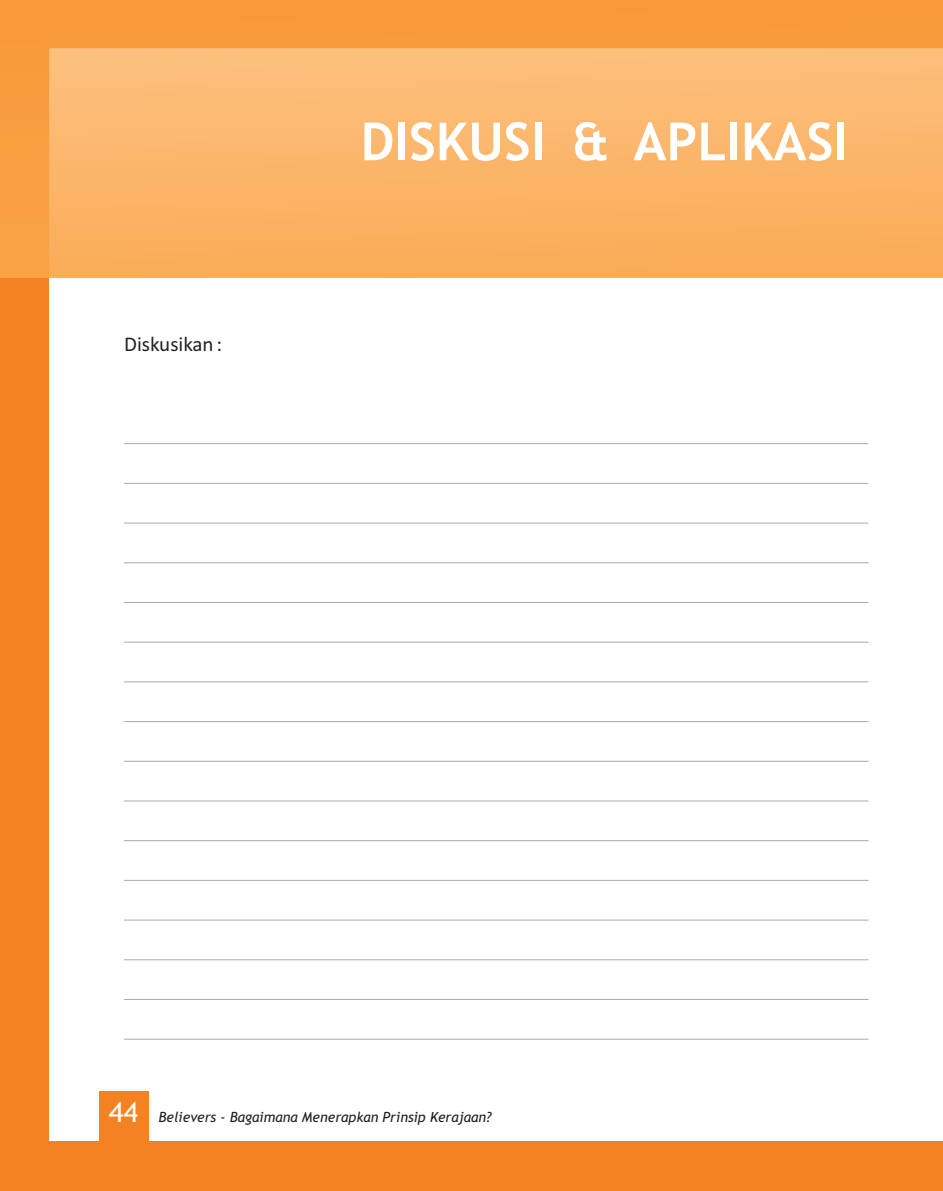
<style>
.page{position:relative;width:943px;height:1191px;background:#f58220}
.page>*{position:absolute;margin:0;border:0;box-sizing:border-box;transform-origin:0 0}
.t1{font:700 52.5px "Trebuchet MS";color:#fff}
.t2{font:28px "Trebuchet MS";color:#fff}
.t3{font:21px "Calibri";color:#231f20}
.t4{font:italic 14px "Trebuchet MS";color:#231f20}
</style>
<div class="page">
<div style="left:50px;top:50px;width:893px;height:1091px;background:#fff"></div>
<div style="left:99px;top:1091px;width:50px;height:100px;background:#f58220"></div>
<img style="left:0;top:0;width:943px;height:278px">
<hr style="left:124px;top:443px;width:744px;height:1px;background:#a8a9ad">
<hr style="left:124px;top:483px;width:744px;height:1px;background:#a8a9ad">
<hr style="left:124px;top:522px;width:744px;height:1px;background:#a8a9ad">
<hr style="left:124px;top:562px;width:744px;height:1px;background:#a8a9ad">
<hr style="left:124px;top:602px;width:744px;height:1px;background:#a8a9ad">
<hr style="left:124px;top:641px;width:744px;height:1px;background:#a8a9ad">
<hr style="left:124px;top:681px;width:744px;height:1px;background:#a8a9ad">
<hr style="left:124px;top:721px;width:744px;height:1px;background:#a8a9ad">
<hr style="left:124px;top:761px;width:744px;height:1px;background:#a8a9ad">
<hr style="left:124px;top:800px;width:744px;height:1px;background:#a8a9ad">
<hr style="left:124px;top:840px;width:744px;height:1px;background:#a8a9ad">
<hr style="left:124px;top:880px;width:744px;height:1px;background:#a8a9ad">
<hr style="left:124px;top:919px;width:744px;height:1px;background:#a8a9ad">
<hr style="left:124px;top:959px;width:744px;height:1px;background:#a8a9ad">
<hr style="left:124px;top:999px;width:744px;height:1px;background:#a8a9ad">
<hr style="left:124px;top:1038px;width:744px;height:1px;background:#a8a9ad">
<h3 class="t3" style="left:124px;top:335px;width:100px">Diskusikan :</h3>
<h1 class="t1" style="left:360px;top:122px;width:489px">DISKUSI &amp; APLIKASI</h1>
<h2 class="t2" style="left:109px;top:1101px;width:31px">44</h2>
<p class="t4" style="left:159px;top:1112px;width:334px">Believers - Bagaimana Menerapkan Prinsip Kerajaan?</p>
</div>
